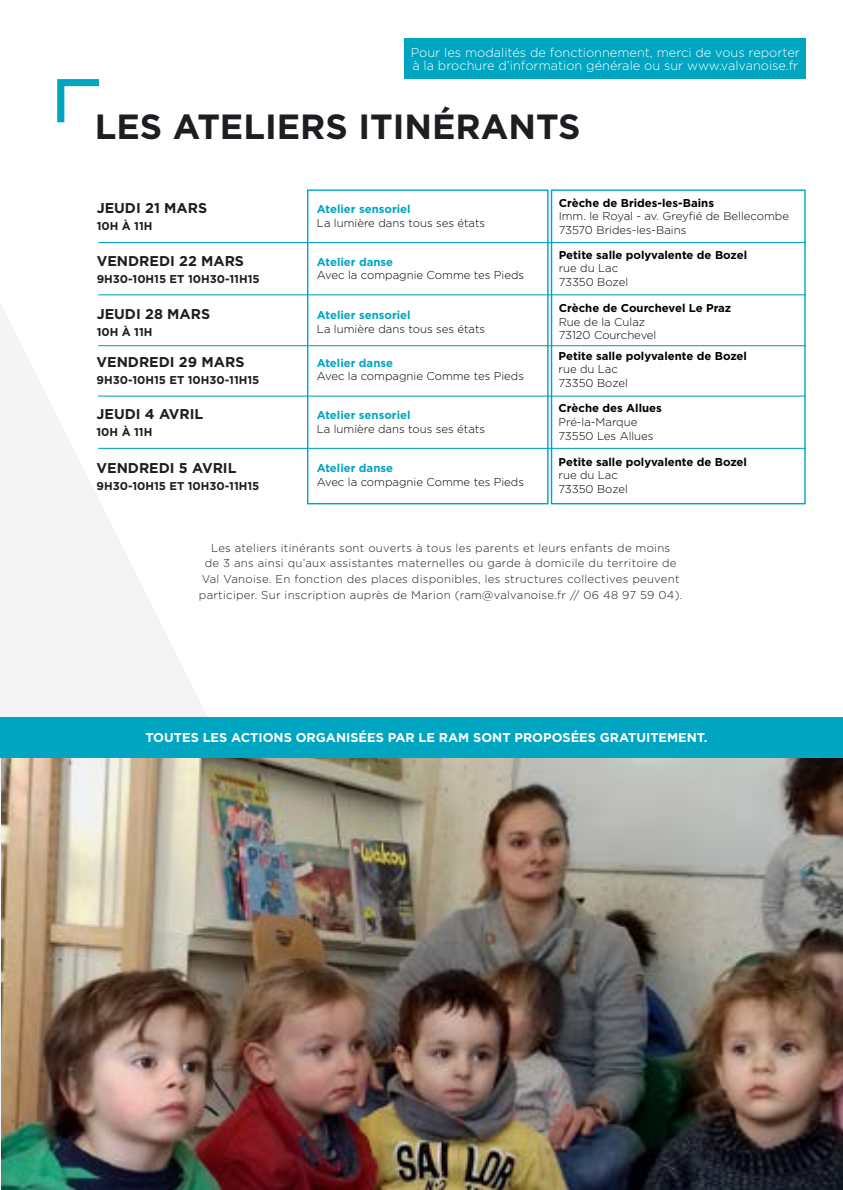
<style>
.page{position:relative;width:843px;height:1190px;background:#fff}
.page>*{position:absolute;margin:0;border:0;box-sizing:border-box;transform-origin:0 0}
.t1{font:700 35px "Gotham";color:#1d1e22}
.t2{font:700 14.2px "Gotham";color:#1d1e22}
.t3{font:300 12.8px/12.8px "Gotham";color:#fff}
.t4{font:700 12.8px "Gotham";color:#fff}
.t5{font:300 11.4px/13.6px "Gotham";color:#000}
.t6{font:300 11.4px/15.6px "Gotham";letter-spacing:.025em;color:#1d1e22;text-align:center}
.t7{font:700 11.4px "Gotham";color:#000}
.t8{font:700 11.4px "Gotham";color:#1d1e22}
.t9{font:700 11.4px "Gotham";color:#00a5c2}
</style>
<div class="page">
<img style="left:449px;top:757px;width:393px;height:433px">
<img style="left:0;top:243px;width:449px;height:947px">
<svg style="left:57px;top:79px;width:43px;height:44px"></svg>
<div style="left:404px;top:38px;width:402px;height:41px;background:#00a5c2"></div>
<div style="left:1px;top:716px;width:841px;height:41px;background:#00a5c2"></div>
<div style="left:550px;top:189px;width:255px;height:315px;border:1px solid #00a5c2"></div>
<div style="left:307px;top:189px;width:241px;height:315px;border:1px solid #00a5c2"></div>
<hr style="left:98px;top:242px;width:707px;height:1px;background:#00a5c2">
<hr style="left:98px;top:294px;width:708px;height:1px;background:#00a5c2">
<hr style="left:98px;top:395px;width:707px;height:1px;background:#00a5c2">
<hr style="left:98px;top:448px;width:707px;height:1px;background:#00a5c2">
<hr style="left:98px;top:345px;width:708px;height:1px;background:#00a5c2">
<p class="t3" style="left:410px;top:46px;width:390px">Pour les modalités de fonctionnement, merci de vous reporter à la brochure d’information générale ou sur www.valvanoise.fr</p>
<h1 class="t1" style="left:95px;top:106px;width:487px">LES ATELIERS ITINÉRANTS</h1>
<p class="t2" style="left:97px;top:200px;width:112px">JEUDI 21 MARS</p>
<p class="t8" style="left:97px;top:220px;width:57px">10H À 11H</p>
<p class="t2" style="left:97px;top:253px;width:149px">VENDREDI 22 MARS</p>
<p class="t8" style="left:97px;top:272px;width:164px">9H30-10H15 ET 10H30-11H15</p>
<p class="t2" style="left:97px;top:306px;width:115px">JEUDI 28 MARS</p>
<p class="t8" style="left:97px;top:326px;width:57px">10H À 11H</p>
<p class="t9" style="left:317px;top:202px;width:95px">Atelier sensoriel</p>
<p class="t5" style="left:317px;top:215px;width:170px">La lumière dans tous ses états</p>
<p class="t9" style="left:317px;top:255px;width:78px">Atelier danse</p>
<p class="t5" style="left:317px;top:268px;width:209px">Avec la compagnie Comme tes Pieds</p>
<p class="t9" style="left:317px;top:308px;width:95px">Atelier sensoriel</p>
<p class="t5" style="left:317px;top:321px;width:170px">La lumière dans tous ses états</p>
<p class="t7" style="left:558px;top:196px;width:157px">Crèche de Brides-les-Bains</p>
<p class="t5" style="left:558px;top:209px;width:232px">Imm. le Royal - av. Greyfié de Bellecombe<br>73570 Brides-les-Bains</p>
<p class="t7" style="left:558px;top:248px;width:190px">Petite salle polyvalente de Bozel</p>
<p class="t5" style="left:558px;top:261px;width:71px">rue du Lac<br>73350 Bozel</p>
<p class="t7" style="left:558px;top:301px;width:174px">Crèche de Courchevel Le Praz</p>
<p class="t5" style="left:558px;top:314px;width:99px">Rue de la Culaz<br>73120 Courchevel</p>
<p class="t2" style="left:96px;top:354px;width:149px">VENDREDI 29 MARS</p>
<p class="t8" style="left:96px;top:373px;width:164px">9H30-10H15 ET 10H30-11H15</p>
<p class="t2" style="left:96px;top:406px;width:108px">JEUDI 4 AVRIL</p>
<p class="t8" style="left:96px;top:426px;width:57px">10H À 11H</p>
<p class="t2" style="left:96px;top:459px;width:141px">VENDREDI 5 AVRIL</p>
<p class="t8" style="left:96px;top:479px;width:164px">9H30-10H15 ET 10H30-11H15</p>
<p class="t9" style="left:317px;top:356px;width:78px">Atelier danse</p>
<p class="t5" style="left:317px;top:369px;width:209px">Avec la compagnie Comme tes Pieds</p>
<p class="t9" style="left:317px;top:408px;width:95px">Atelier sensoriel</p>
<p class="t5" style="left:317px;top:421px;width:170px">La lumière dans tous ses états</p>
<p class="t9" style="left:317px;top:462px;width:78px">Atelier danse</p>
<p class="t5" style="left:317px;top:475px;width:209px">Avec la compagnie Comme tes Pieds</p>
<p class="t7" style="left:558px;top:349px;width:190px">Petite salle polyvalente de Bozel</p>
<p class="t5" style="left:558px;top:362px;width:71px">rue du Lac<br>73350 Bozel</p>
<p class="t7" style="left:558px;top:401px;width:105px">Crèche des Allues</p>
<p class="t5" style="left:558px;top:415px;width:97px">Pré-la-Marque<br>73550 Les Allues</p>
<p class="t7" style="left:558px;top:455px;width:190px">Petite salle polyvalente de Bozel</p>
<p class="t5" style="left:558px;top:468px;width:71px">rue du Lac<br>73350 Bozel</p>
<p class="t6" style="left:199px;top:539px;width:485px">Les ateliers itinérants sont ouverts à tous les parents et leurs enfants de moins<br>de 3 ans ainsi qu’aux assistantes maternelles ou garde à domicile du territoire de Val Vanoise. En fonction des places disponibles, les structures collectives peuvent participer. Sur inscription auprès de Marion (ram@valvanoise.fr // 06 48 97 59 04).</p>
<p class="t4" style="left:145px;top:730px;width:563px">TOUTES LES ACTIONS ORGANISÉES PAR LE RAM SONT PROPOSÉES GRATUITEMENT.</p>
</div>
